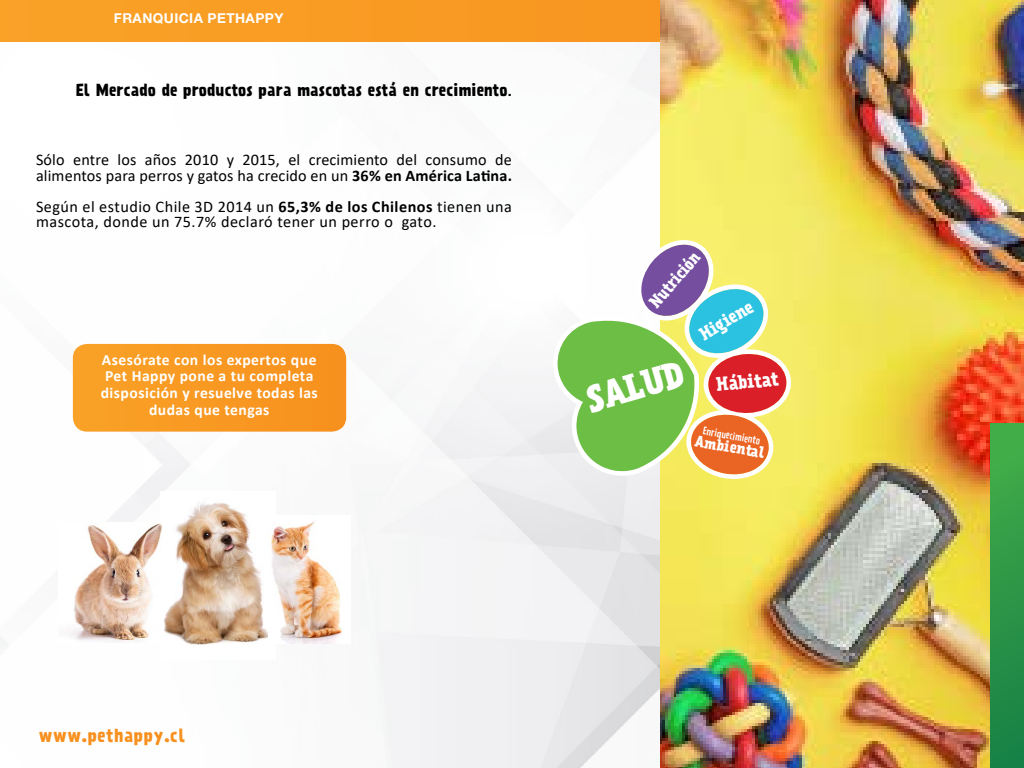
<style>
.page{position:relative;width:1024px;height:768px;background:#fff}
.page>*{position:absolute;margin:0;border:0;box-sizing:border-box;transform-origin:0 0}
.t1{font:700 33.6px "Prater Serif One";color:#fff}
.t2{font:700 17.3px "Prater Serif One";color:#fff}
.t3{font:700 17px "Prater Sans Two";letter-spacing:.04em;color:#f7901e}
.t4{font:16.2px/15.6px "Calibri";letter-spacing:.01em;color:#000}
.t5{font:16.2px/15.6px "Calibri";letter-spacing:.03em;color:#000}
.t6{font:700 16.2px "Prater Serif One";color:#fff}
.t7{font:700 15.6px/16.8px "Calibri";letter-spacing:.03em;color:#fff;text-align:center}
.t8{font:700 15.6px "Prater Sans Two";letter-spacing:.01em;color:#000}
.t9{font:700 15.4px "Prater Serif One";color:#fff;scale:.92 1}
.t10{font:700 13.9px "Prater Serif One";color:#fff}
.t11{font:700 13.6px "Helvetica Neue LT Std";letter-spacing:.03em;color:#fff}
.t12{font:9.8px "Prater Sans Two";color:#fff}
.s1{font-family:"Helvetica LT Std";font-size:14.4px}
.s2{font-weight:700}
</style>
<div class="page">
<img style="left:0;top:2px;width:660px;height:766px">
<div style="left:1px;top:0;width:1022px;height:41px;background:#f99c24"></div>
<img style="left:660px;top:0;width:364px;height:768px">
<div style="left:73px;top:344px;width:273px;height:88px;background:#f89922"></div>
<img style="left:160px;top:492px;width:115px;height:167px">
<img style="left:58px;top:522px;width:106px;height:120px">
<img style="left:269px;top:515px;width:81px;height:129px">
<div style="left:990px;top:424px;width:34px;height:344px;background:linear-gradient(to bottom,#44af49,#167f46)"></div>
<svg style="left:552px;top:240px;width:240px;height:239px"></svg>
<p class="t11" style="left:114px;top:10px;width:171px">FRANQUICIA PETHAPPY</p>
<p class="t8" style="left:76px;top:79px;width:437px">El Mercado de productos para mascotas está en crecimiento<span class="s1">.</span></p>
<p class="t4" style="left:36px;top:151px;width:477px">Sólo entre los años 2010 y 2015, el crecimiento del consumo de alimentos para perros y gatos ha crecido en un <span class="s2">36% en América Latina.</span></p>
<p class="t5" style="left:36px;top:198px;width:478px">Según el estudio Chile 3D 2014 un <span class="s2">65,3% de los Chilenos</span> tienen una mascota, donde un 75.7% declaró tener un perro o gato.</p>
<p class="t7" style="left:101px;top:351px;width:219px">Asesórate con los expertos que<br>Pet Happy pone a tu completa disposición y resuelve todas las dudas que tengas</p>
<p class="t9" style="left:644px;top:297px;width:75px;rotate:-49deg">Nutrición</p>
<p class="t6" style="left:695px;top:325px;width:61px;rotate:-31deg">Higiene</p>
<h1 class="t1" style="left:581px;top:377px;width:101px;rotate:-16deg">SALUD</h1>
<p class="t2" style="left:715px;top:372px;width:64px;rotate:-6deg">Hábitat</p>
<p class="t12" style="left:704px;top:425px;width:59px;rotate:10deg">Enriquecimiento</p>
<p class="t10" style="left:697px;top:430px;width:72px;rotate:10deg">Ambiental</p>
<p class="t3" style="left:39px;top:724px;width:148px">www.pethappy.cl</p>
</div>
